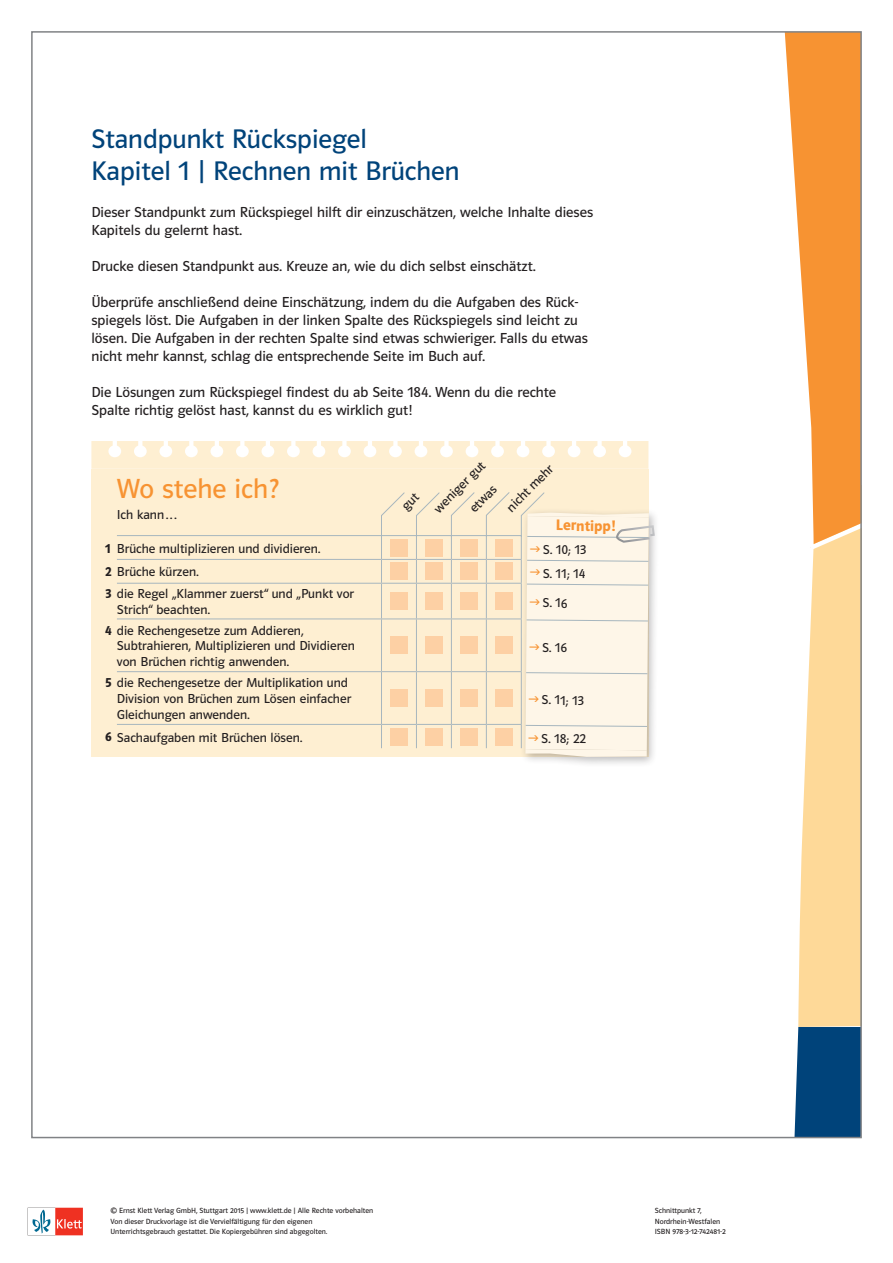
<style>
.page{position:relative;width:893px;height:1263px;background:#fff}
.page>*{position:absolute;margin:0;border:0;box-sizing:border-box;transform-origin:0 0}
.t1{font:27.75px "Polo MA11 K Buch";color:#f79332}
.t2{font:27px/32.4px "Polo MA11 K Buch";color:#00437a}
.t3{font:15.3px "Polo MA11 K Hfett";letter-spacing:-.01em;color:#f79332}
.t4{font:14.55px/18px "Polo MA11 K Buch";color:#231f20}
.t5{font:13.05px/15.8px "Polo MA11 K Buch";color:#231f20}
.t6{font:7.5px/10.1px "Polo ST11 K Buch";color:#231f20}
.s1{font-family:"Polo MA11 K Hfett"}
</style>
<div class="page">
<svg style="left:32px;top:1208px;width:51px;height:27px"></svg>
<div style="left:91px;top:469px;width:557px;height:288px;background:#feefd2"></div>
<svg style="left:91px;top:441px;width:557px;height:28px"></svg>
<hr style="left:381px;top:724px;width:35px;height:1px;background:#a7b6be">
<hr style="left:416px;top:724px;width:35px;height:1px;background:#a7b6be">
<svg style="left:416px;top:725px;width:1px;height:23px"></svg>
<hr style="left:451px;top:724px;width:35px;height:1px;background:#a7b6be">
<svg style="left:451px;top:725px;width:1px;height:23px"></svg>
<hr style="left:486px;top:724px;width:36px;height:1px;background:#a7b6be">
<svg style="left:486px;top:725px;width:1px;height:23px"></svg>
<hr style="left:117px;top:724px;width:264px;height:1px;background:#a7b6be">
<hr style="left:117px;top:535px;width:264px;height:1px;background:#a7b6be">
<hr style="left:416px;top:535px;width:35px;height:1px;background:#a7b6be">
<hr style="left:451px;top:535px;width:35px;height:1px;background:#a7b6be">
<hr style="left:486px;top:535px;width:36px;height:1px;background:#a7b6be">
<hr style="left:117px;top:559px;width:264px;height:1px;background:#a7b6be">
<hr style="left:416px;top:559px;width:35px;height:1px;background:#a7b6be">
<hr style="left:451px;top:559px;width:35px;height:1px;background:#a7b6be">
<hr style="left:486px;top:559px;width:36px;height:1px;background:#a7b6be">
<hr style="left:117px;top:583px;width:264px;height:1px;background:#a7b6be">
<hr style="left:381px;top:583px;width:35px;height:1px;background:#a7b6be">
<hr style="left:381px;top:584px;width:1px;height:34px;background:#a7b6be">
<hr style="left:416px;top:583px;width:35px;height:1px;background:#a7b6be">
<hr style="left:416px;top:584px;width:1px;height:34px;background:#a7b6be">
<hr style="left:451px;top:583px;width:35px;height:1px;background:#a7b6be">
<hr style="left:451px;top:584px;width:1px;height:34px;background:#a7b6be">
<hr style="left:486px;top:583px;width:36px;height:1px;background:#a7b6be">
<hr style="left:486px;top:584px;width:1px;height:34px;background:#a7b6be">
<hr style="left:117px;top:618px;width:264px;height:1px;background:#a7b6be">
<hr style="left:381px;top:618px;width:35px;height:1px;background:#a7b6be">
<hr style="left:381px;top:619px;width:1px;height:52px;background:#a7b6be">
<hr style="left:416px;top:618px;width:35px;height:1px;background:#a7b6be">
<hr style="left:416px;top:619px;width:1px;height:52px;background:#a7b6be">
<hr style="left:451px;top:618px;width:35px;height:1px;background:#a7b6be">
<hr style="left:451px;top:619px;width:1px;height:52px;background:#a7b6be">
<hr style="left:486px;top:618px;width:36px;height:1px;background:#a7b6be">
<hr style="left:486px;top:619px;width:1px;height:52px;background:#a7b6be">
<hr style="left:117px;top:671px;width:264px;height:1px;background:#a7b6be">
<hr style="left:381px;top:671px;width:35px;height:1px;background:#a7b6be">
<hr style="left:381px;top:672px;width:1px;height:52px;background:#a7b6be">
<hr style="left:416px;top:671px;width:35px;height:1px;background:#a7b6be">
<hr style="left:416px;top:672px;width:1px;height:52px;background:#a7b6be">
<hr style="left:451px;top:671px;width:35px;height:1px;background:#a7b6be">
<hr style="left:451px;top:672px;width:1px;height:52px;background:#a7b6be">
<hr style="left:486px;top:671px;width:36px;height:1px;background:#a7b6be">
<hr style="left:486px;top:672px;width:1px;height:52px;background:#a7b6be">
<svg style="left:381px;top:725px;width:1px;height:23px"></svg>
<div style="left:425px;top:539px;width:17px;height:17px;background:#fdd0a4"></div>
<div style="left:460px;top:539px;width:17px;height:17px;background:#fdd0a4"></div>
<div style="left:495px;top:539px;width:17px;height:17px;background:#fdd0a4"></div>
<div style="left:425px;top:563px;width:17px;height:17px;background:#fdd0a4"></div>
<div style="left:460px;top:563px;width:17px;height:17px;background:#fdd0a4"></div>
<div style="left:495px;top:563px;width:17px;height:17px;background:#fdd0a4"></div>
<div style="left:390px;top:593px;width:17px;height:17px;background:#fdd0a4"></div>
<div style="left:425px;top:593px;width:17px;height:17px;background:#fdd0a4"></div>
<div style="left:460px;top:593px;width:17px;height:17px;background:#fdd0a4"></div>
<div style="left:495px;top:593px;width:17px;height:17px;background:#fdd0a4"></div>
<div style="left:390px;top:637px;width:17px;height:17px;background:#fdd0a4"></div>
<div style="left:425px;top:637px;width:17px;height:17px;background:#fdd0a4"></div>
<div style="left:460px;top:637px;width:17px;height:17px;background:#fdd0a4"></div>
<div style="left:495px;top:637px;width:17px;height:17px;background:#fdd0a4"></div>
<div style="left:390px;top:689px;width:17px;height:17px;background:#fdd0a4"></div>
<div style="left:425px;top:689px;width:17px;height:17px;background:#fdd0a4"></div>
<div style="left:460px;top:689px;width:17px;height:17px;background:#fdd0a4"></div>
<div style="left:495px;top:689px;width:17px;height:17px;background:#fdd0a4"></div>
<div style="left:390px;top:728px;width:17px;height:17px;background:#fdd0a4"></div>
<div style="left:425px;top:728px;width:17px;height:17px;background:#fdd0a4"></div>
<div style="left:460px;top:728px;width:17px;height:17px;background:#fdd0a4"></div>
<div style="left:495px;top:728px;width:17px;height:17px;background:#fdd0a4"></div>
<svg style="left:451px;top:492px;width:24px;height:91px"></svg>
<svg style="left:486px;top:492px;width:24px;height:91px"></svg>
<div style="left:521px;top:507px;width:139px;height:261px;background:#231f20;opacity:.3"></div>
<svg style="left:785px;top:34px;width:74px;height:1101px"></svg>
<svg style="left:520px;top:490px;width:136px;height:267px"></svg>
<svg style="left:381px;top:492px;width:59px;height:91px"></svg>
<h2 class="t2" style="left:91px;top:123px;width:370px">Standpunkt Rückspiegel<br>Kapitel 1 | Rechnen mit Brüchen</h2>
<p class="t4" style="left:91px;top:203px;width:503px">Dieser Standpunkt zum Rückspiegel hilft dir einzuschätzen, welche Inhalte dieses<br>Kapitels du gelernt hast.</p>
<p class="t4" style="left:91px;top:257px;width:446px">Drucke diesen Standpunkt aus. Kreuze an, wie du dich selbst einschätzt.</p>
<p class="t4" style="left:91px;top:293px;width:498px">Überprüfe anschließend deine Einschätzung, indem du die Aufgaben des Rück&shy;spiegels löst. Die Aufgaben in der linken Spalte des Rückspiegels sind leicht zu lösen. Die Aufgaben in der rechten Spalte sind etwas schwieriger. Falls du etwas nicht mehr kannst, schlag die entsprechende Seite im Buch auf.</p>
<p class="t4" style="left:91px;top:383px;width:466px">Die Lösungen zum Rückspiegel findest du ab Seite 184. Wenn du die rechte<br>Spalte richtig gelöst hast, kannst du es wirklich gut!</p>
<h1 class="t1" style="left:116px;top:474px;width:164px">Wo stehe ich?</h1>
<p class="t5" style="left:117px;top:507px;width:61px">Ich kann . . .</p>
<p class="t5" style="left:105px;top:536px;width:217px;line-height:23.9px"><span class="s1">1</span> Brüche multiplizieren und dividieren.<br><span class="s1">2</span> Brüche kürzen.</p>
<p class="t5" style="left:117px;top:586px;width:239px;text-indent:-12px"><span class="s1">3</span> die Regel „Klammer zuerst“ und „Punkt vor<br>Strich“ beachten.</p>
<p class="t5" style="left:117px;top:622px;width:239px;text-indent:-12px"><span class="s1">4</span> die Rechengesetze zum Addieren,<br>Subtrahieren, Multiplizieren und Dividieren von Brüchen richtig anwenden.</p>
<p class="t5" style="left:117px;top:675px;width:236px;text-indent:-12px"><span class="s1">5</span> die Rechengesetze der Multiplikation und<br>Division von Brüchen zum Lösen einfacher<br>Gleichungen anwenden.</p>
<p class="t5" style="left:105px;top:729px;width:199px"><span class="s1">6</span> Sachaufgaben mit Brüchen lösen.</p>
<p class="t5" style="left:431px;top:505px;width:68px;rotate:-45deg">weniger gut</p>
<p class="t5" style="left:466px;top:505px;width:34px;rotate:-45deg">etwas</p>
<p class="t5" style="left:503px;top:504px;width:62px;rotate:-45deg">nicht mehr</p>
<p class="t3" style="left:556px;top:517px;width:62px">Lerntipp!</p>
<p class="t5" style="left:543px;top:538px;width:45px;line-height:23.9px">S. 10; 13<br>S. 11; 14</p>
<p class="t5" style="left:542px;top:595px;width:27px">S. 16</p>
<p class="t5" style="left:542px;top:640px;width:27px">S. 16</p>
<p class="t5" style="left:542px;top:692px;width:44px">S. 11; 13</p>
<p class="t5" style="left:541px;top:731px;width:47px">S. 18; 22</p>
<p class="t6" style="left:111px;top:1206px;width:264px">© Ernst Klett Verlag GmbH, Stuttgart 2015 | www.klett.de | Alle Rechte vorbehalten<br>Von dieser Druckvorlage ist die Vervielfältigung für den eigenen<br>Unterrichtsgebrauch gestattet. Die Kopiergebühren sind abgegolten.</p>
<p class="t6" style="left:655px;top:1206px;width:72px">Schnittpunkt 7,<br>Nordrhein-Westfalen<br>ISBN 978-3-12-742481-2</p>
</div>
